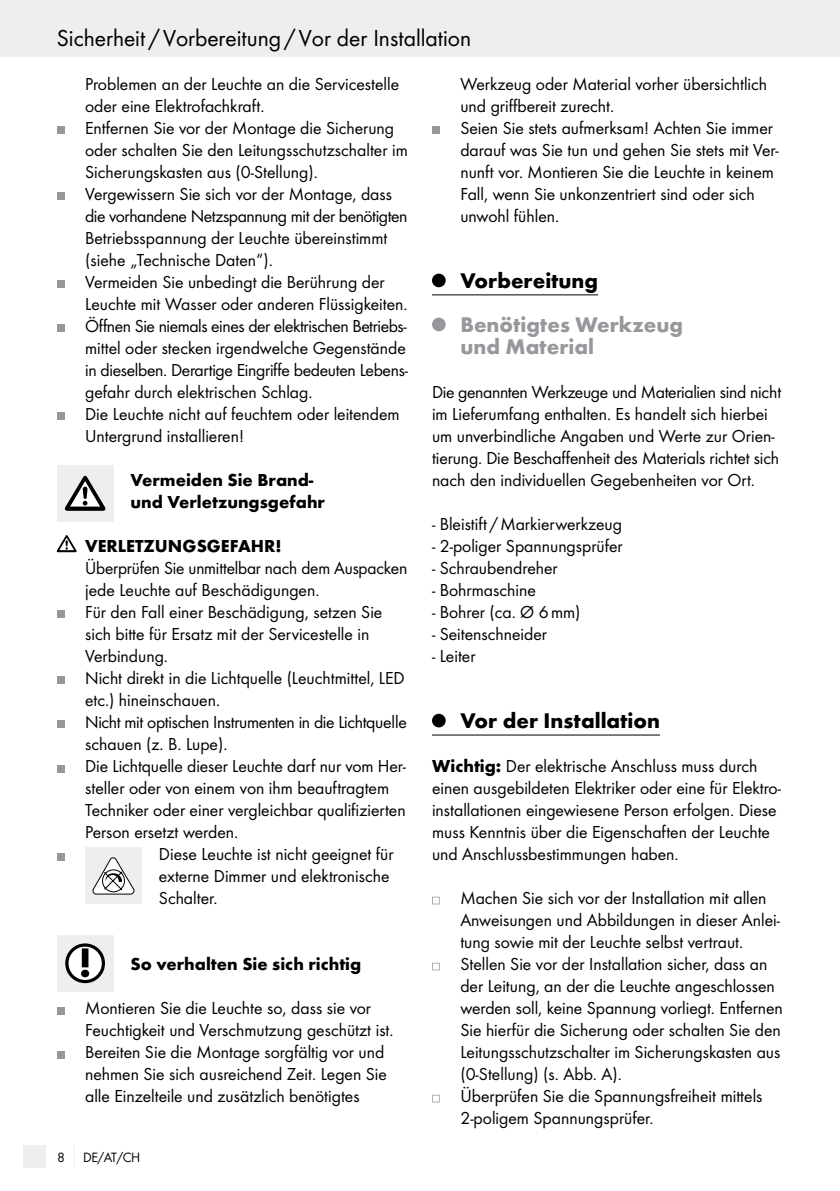
<style>
.page{position:relative;width:840px;height:1191px;background:#fff}
.page>*{position:absolute;margin:0;border:0;box-sizing:border-box;transform-origin:0 0}
.t1{font:24px "Futura Boo";color:#000}
.t2{font:700 22px "Futura";color:#000}
.t3{font:700 22px/22px "Futura";color:#97979c}
.t4{font:18px/22px "Futura Boo";color:#000}
.t5{font:700 18px/22px "Futura";color:#000}
.t6{font:18px "Futura Boo";letter-spacing:-.02em;color:#000}
.t7{font:14px "Futura Boo";color:#000}
.s1{font-family:"Futura";font-weight:700}
</style>
<div class="page">
<div style="left:0;top:0;width:839px;height:57px;background:#eceeef"></div>
<div style="left:23px;top:1145px;width:22px;height:23px;background:#eceeef"></div>
<svg style="left:74px;top:1146px;width:1px;height:22px"></svg>
<div style="left:57px;top:126px;width:7px;height:8px;background:#97979c"></div>
<div style="left:57px;top:192px;width:7px;height:8px;background:#97979c"></div>
<div style="left:57px;top:280px;width:7px;height:8px;background:#97979c"></div>
<div style="left:57px;top:324px;width:7px;height:8px;background:#97979c"></div>
<div style="left:57px;top:412px;width:7px;height:8px;background:#97979c"></div>
<div style="left:57px;top:465px;width:56px;height:56px;background:#eceeef"></div>
<svg style="left:65px;top:476px;width:40px;height:35px"></svg>
<svg style="left:57px;top:535px;width:20px;height:17px"></svg>
<div style="left:57px;top:610px;width:7px;height:8px;background:#97979c"></div>
<div style="left:57px;top:676px;width:7px;height:8px;background:#97979c"></div>
<div style="left:57px;top:720px;width:7px;height:8px;background:#97979c"></div>
<div style="left:57px;top:764px;width:7px;height:8px;background:#97979c"></div>
<div style="left:57px;top:852px;width:7px;height:8px;background:#97979c"></div>
<div style="left:85px;top:847px;width:57px;height:57px;background:#eceeef"></div>
<svg style="left:92px;top:857px;width:43px;height:38px"></svg>
<div style="left:57px;top:935px;width:56px;height:56px;background:#eceeef"></div>
<svg style="left:65px;top:943px;width:40px;height:40px"></svg>
<div style="left:57px;top:1006px;width:7px;height:8px;background:#97979c"></div>
<div style="left:57px;top:1050px;width:7px;height:8px;background:#97979c"></div>
<hr style="left:432px;top:294px;width:165px;height:1px;background:#000">
<hr style="left:432px;top:734px;width:227px;height:1px;background:#000">
<div style="left:432px;top:126px;width:7px;height:8px;background:#97979c"></div>
<div style="left:432px;top:274px;width:13px;height:13px;background:#000;border-radius:50%"></div>
<div style="left:432px;top:318px;width:13px;height:13px;background:#97979c;border-radius:50%"></div>
<div style="left:432px;top:714px;width:13px;height:13px;background:#000;border-radius:50%"></div>
<svg style="left:432px;top:896px;width:7px;height:8px"></svg>
<svg style="left:432px;top:962px;width:7px;height:8px"></svg>
<svg style="left:432px;top:1094px;width:7px;height:8px"></svg>
<h1 class="t1" style="left:57px;top:24px;width:416px">Sicherheit /Vorbereitung/Vor der Installation</h1>
<p class="t4" style="left:85px;top:73px;width:324px">Problemen an der Leuchte an die Servicestelle oder eine Elektrofachkraft.<br>Entfernen Sie vor der Montage die Sicherung oder schalten Sie den Leitungsschutzschalter im Sicherungskasten aus (0-Stellung).<br>Vergewissern Sie sich vor der Montage, dass die vorhandene Netzspannung mit der benötigten Betriebsspannung der Leuchte übereinstimmt (siehe „Technische Daten“).<br>Vermeiden Sie unbedingt die Berührung der Leuchte mit Wasser oder anderen Flüssigkeiten.<br>Öffnen Sie niemals eines der elektrischen Betriebs&shy;mittel oder stecken irgendwelche Gegenstände in dieselben. Derartige Eingriffe bedeuten Lebens&shy;gefahr durch elektrischen Schlag.<br>Die Leuchte nicht auf feuchtem oder leitendem Untergrund installieren!</p>
<p class="t5" style="left:130px;top:469px;width:196px">Vermeiden Sie Brand&shy;und Verletzungsgefahr</p>
<p class="t5" style="left:85px;top:535px;width:198px">VERLETZUNGSGEFAHR!</p>
<p class="t4" style="left:85px;top:557px;width:323px">Überprüfen Sie unmittelbar nach dem Auspacken</p>
<p class="t4" style="left:85px;top:579px;width:236px">jede Leuchte auf Beschädigungen.</p>
<p class="t4" style="left:85px;top:601px;width:298px">Für den Fall einer Beschädigung, setzen Sie</p>
<p class="t4" style="left:85px;top:623px;width:285px">sich bitte für Ersatz mit der Servicestelle in</p>
<p class="t4" style="left:85px;top:645px;width:84px">Verbindung.</p>
<p class="t4" style="left:85px;top:667px;width:321px">Nicht direkt in die Lichtquelle (Leuchtmittel, LED</p>
<p class="t4" style="left:85px;top:689px;width:136px">etc.) hineinschauen.</p>
<p class="t6" style="left:85px;top:711px;width:323px">Nicht mit optischen Instrumenten in die Lichtquelle</p>
<p class="t4" style="left:85px;top:733px;width:144px">schauen (z. B. Lupe).</p>
<p class="t4" style="left:85px;top:755px;width:322px">Die Lichtquelle dieser Leuchte darf nur vom Her-</p>
<p class="t4" style="left:85px;top:777px;width:305px">steller oder von einem von ihm beauftragtem</p>
<p class="t4" style="left:85px;top:799px;width:322px">Techniker oder einer vergleichbar qualifizierten</p>
<p class="t4" style="left:85px;top:821px;width:154px">Person ersetzt werden.</p>
<p class="t4" style="left:159px;top:843px;width:236px">Diese Leuchte ist nicht geeignet für</p>
<p class="t4" style="left:159px;top:865px;width:232px">externe Dimmer und elektronische</p>
<p class="t4" style="left:159px;top:887px;width:60px">Schalter.</p>
<p class="t4" style="left:460px;top:73px;width:320px">Werkzeug oder Material vorher übersichtlich und griffbereit zurecht.<br>Seien Sie stets aufmerksam! Achten Sie immer darauf was Sie tun und gehen Sie stets mit Ver&shy;nunft vor. Montieren Sie die Leuchte in keinem Fall, wenn Sie unkonzentriert sind oder sich unwohl fühlen.</p>
<p class="t2" style="left:460px;top:267px;width:139px">Vorbereitung</p>
<p class="t3" style="left:460px;top:313px;width:224px">Benötigtes Werkzeug und Material</p>
<p class="t4" style="left:432px;top:381px;width:350px">Die genannten Werkzeuge und Materialien sind nicht im Lieferumfang enthalten. Es handelt sich hierbei um unverbindliche Angaben und Werte zur Orien&shy;tierung. Die Beschaffenheit des Materials richtet sich nach den individuellen Gegebenheiten vor Ort.</p>
<p class="t4" style="left:432px;top:513px;width:191px">- Bleistift /Markierwerkzeug</p>
<p class="t4" style="left:432px;top:535px;width:192px">- 2-poliger Spannungsprüfer</p>
<p class="t4" style="left:432px;top:557px;width:127px">- Schraubendreher</p>
<p class="t4" style="left:432px;top:579px;width:105px">- Bohrmaschine</p>
<p class="t4" style="left:432px;top:601px;width:150px">- Bohrer (ca. Ø 6mm)</p>
<p class="t4" style="left:432px;top:623px;width:116px">- Seitenschneider</p>
<p class="t4" style="left:432px;top:645px;width:45px">- Leiter</p>
<p class="t2" style="left:460px;top:707px;width:201px">Vor der Installation</p>
<p class="t4" style="left:432px;top:755px;width:350px"><span class="s1">Wichtig:</span> Der elektrische Anschluss muss durch einen ausgebildeten Elektriker oder eine für Elektro&shy;installationen eingewiesene Person erfolgen. Diese muss Kenntnis über die Eigenschaften der Leuchte und Anschlussbestimmungen haben.</p>
<p class="t4" style="left:460px;top:887px;width:324px">Machen Sie sich vor der Installation mit allen Anweisungen und Abbildungen in dieser Anlei&shy;tung sowie mit der Leuchte selbst vertraut.<br>Stellen Sie vor der Installation sicher, dass an der Leitung, an der die Leuchte angeschlossen werden soll, keine Spannung vorliegt. Entfernen Sie hierfür die Sicherung oder schalten Sie den Leitungsschutzschalter im Sicherungskasten aus (0-Stellung) (s. Abb. A).<br>Überprüfen Sie die Spannungsfreiheit mittels 2-poligem Spannungsprüfer.</p>
<p class="t5" style="left:130px;top:953px;width:232px">So verhalten Sie sich richtig</p>
<p class="t4" style="left:85px;top:997px;width:310px">Montieren Sie die Leuchte so, dass sie vor Feuchtigkeit und Verschmutzung geschützt ist.<br>Bereiten Sie die Montage sorgfältig vor und nehmen Sie sich ausreichend Zeit. Legen Sie alle Einzelteile und zusätzlich benötigtes</p>
<p class="t7" style="left:57px;top:1149px;width:9px">8</p>
<p class="t7" style="left:83px;top:1149px;width:58px">DE/AT/CH</p>
</div>
